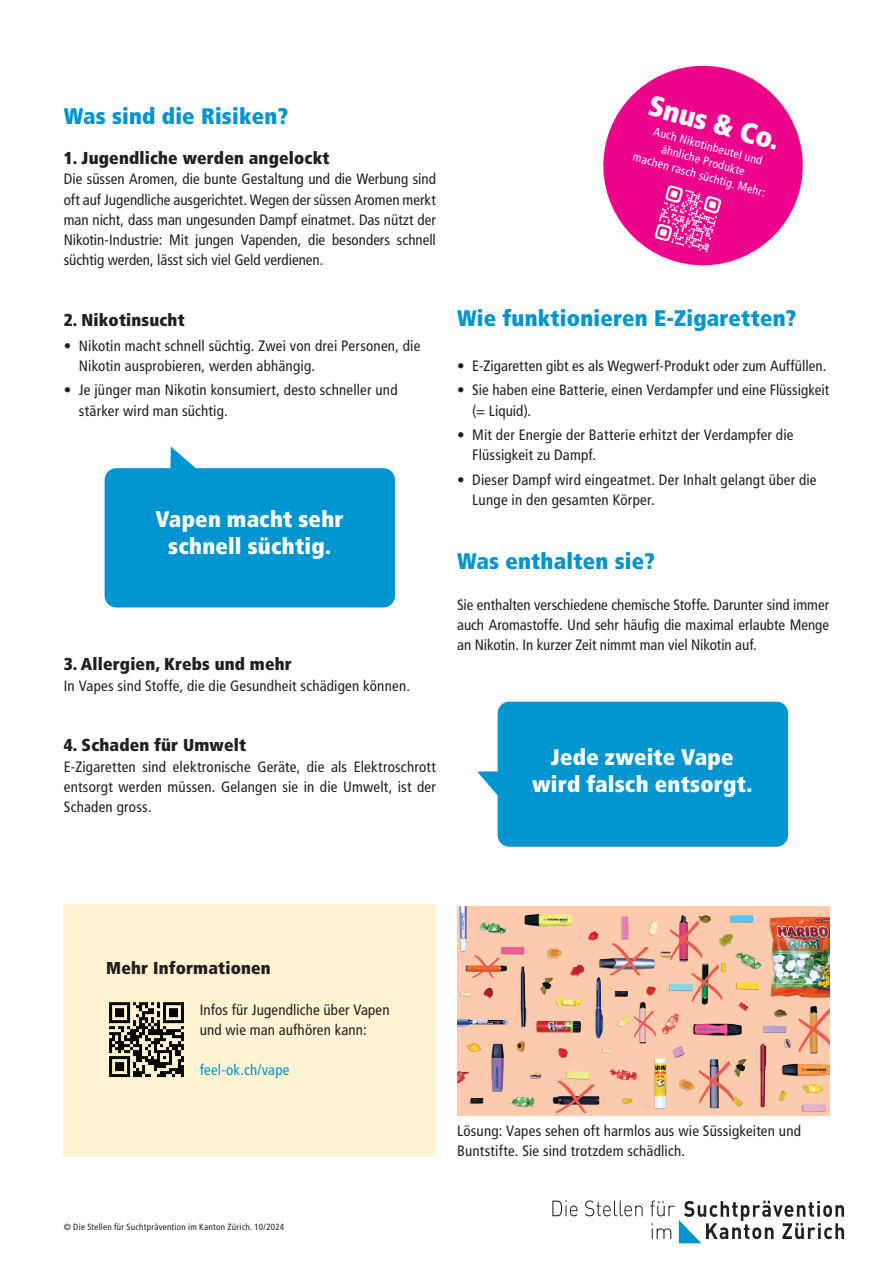
<style>
.page{position:relative;width:893px;height:1263px;background:#fff}
.page>*{position:absolute;margin:0;border:0;box-sizing:border-box;transform-origin:0 0}
.t1{font:900 condensed 28.5px "Frutiger LT Std";color:#fff}
.t2{font:900 condensed 22.5px "Frutiger LT Std";letter-spacing:.01em;color:#0094d0}
.t3{font:900 condensed 22.5px/27px "Frutiger LT Std";letter-spacing:.01em;color:#fff;text-align:center}
.t4{font:900 condensed 17.25px "Frutiger LT Std";letter-spacing:.01em;color:#231f20}
.t5{font:condensed 15px/20.2px "Frutiger LT Std";letter-spacing:.01em;color:#231f20}
.t6{font:condensed 15px "Frutiger LT Std";letter-spacing:.01em;color:#0094d0}
.t7{font:condensed 12px/15px "Frutiger LT Std";color:#fff;text-align:center}
.t8{font:condensed 9px "Frutiger LT Std";letter-spacing:.03em;color:#231f20}
</style>
<div class="page">
<svg style="left:552px;top:1200px;width:25px;height:16px"></svg>
<svg style="left:585px;top:1200px;width:58px;height:16px"></svg>
<svg style="left:650px;top:1200px;width:194px;height:43px"></svg>
<div style="left:105px;top:468px;width:290px;height:139px;background:#0094d0;border-radius:12px"></div>
<svg style="left:170px;top:446px;width:48px;height:23px"></svg>
<div style="left:498px;top:702px;width:290px;height:145px;background:#0094d0;border-radius:12px"></div>
<svg style="left:477px;top:771px;width:21px;height:49px"></svg>
<img style="left:457px;top:906px;width:372px;height:210px">
<svg style="left:699px;top:1060px;width:35px;height:44px"></svg>
<svg style="left:634px;top:1010px;width:22px;height:28px"></svg>
<svg style="left:670px;top:920px;width:52px;height:82px"></svg>
<svg style="left:555px;top:1081px;width:40px;height:32px"></svg>
<svg style="left:609px;top:943px;width:40px;height:33px"></svg>
<svg style="left:472px;top:955px;width:28px;height:23px"></svg>
<svg style="left:798px;top:1008px;width:31px;height:45px"></svg>
<div style="left:64px;top:904px;width:372px;height:252px;background:#fef3d2"></div>
<svg style="left:109px;top:1002px;width:75px;height:75px"></svg>
<svg style="left:603px;top:65px;width:200px;height:201px;fill:#ed028c"></svg>
<svg style="left:654px;top:185px;width:68px;height:67px"></svg>
<h2 class="t2" style="left:64px;top:102px;width:226px">Was sind die Risiken?</h2>
<p class="t4" style="left:64px;top:147px;width:267px">1. Jugendliche werden angelockt</p>
<p class="t5" style="left:64px;top:169px;width:374px;text-align:justify">Die süssen Aromen, die bunte Gestaltung und die Werbung sind oft auf Jugendliche ausgerichtet. Wegen der süssen Aromen merkt man nicht, dass man ungesunden Dampf einatmet. Das nützt der Nikotin-Industrie: Mit jungen Vapenden, die besonders schnell süchtig werden, lässt sich viel Geld verdienen.</p>
<p class="t4" style="left:64px;top:309px;width:122px">2. Nikotinsucht</p>
<p class="t5" style="left:79px;top:335px;width:343px;text-indent:-15px">• Nikotin macht schnell süchtig. Zwei von drei Personen, die<br>Nikotin ausprobieren, werden abhängig.</p>
<p class="t5" style="left:79px;top:380px;width:320px;text-indent:-15px">• Je jünger man Nikotin konsumiert, desto schneller und stärker wird man süchtig.</p>
<h2 class="t3" style="left:155px;top:506px;width:190px">Vapen macht sehr schnell süchtig.</h2>
<p class="t4" style="left:64px;top:654px;width:230px">3. Allergien, Krebs und mehr</p>
<p class="t5" style="left:64px;top:675px;width:348px">In Vapes sind Stoffe, die die Gesundheit schädigen können.</p>
<p class="t4" style="left:64px;top:735px;width:184px">4. Schaden für Umwelt</p>
<p class="t5" style="left:64px;top:756px;width:374px;text-align:justify">E-Zigaretten sind elektronische Geräte, die als Elektroschrott entsorgt werden müssen. Gelangen sie in die Umwelt, ist der Schaden gross.</p>
<h1 class="t1" style="left:654px;top:89px;width:136px;rotate:15deg">Snus &amp; Co.</h1>
<p class="t7" style="left:644px;top:120px;width:138px;rotate:16deg">Auch Nikotinbeutel und ähnliche Produkte<br>machen rasch süchtig. Mehr:</p>
<h2 class="t2" style="left:457px;top:304px;width:341px">Wie funktionieren E-Zigaretten?</h2>
<p class="t5" style="left:457px;top:356px;width:371px">• E-Zigaretten gibt es als Wegwerf-Produkt oder zum Auffüllen.</p>
<p class="t5" style="left:472px;top:380px;width:358px;text-indent:-15px">• Sie haben eine Batterie, einen Verdampfer und eine Flüssigkeit (= Liquid).</p>
<p class="t5" style="left:472px;top:425px;width:323px;text-indent:-15px">• Mit der Energie der Batterie erhitzt der Verdampfer die<br>Flüssigkeit zu Dampf.</p>
<p class="t5" style="left:472px;top:470px;width:346px;text-indent:-15px">• Dieser Dampf wird eingeatmet. Der Inhalt gelangt über die<br>Lunge in den gesamten Körper.</p>
<h2 class="t2" style="left:457px;top:547px;width:199px">Was enthalten sie?</h2>
<p class="t5" style="left:457px;top:594px;width:374px;text-align:justify">Sie enthalten verschiedene chemische Stoffe. Darunter sind immer auch Aromastoffe. Und sehr häufig die maximal erlaubte Menge an Nikotin. In kurzer Zeit nimmt man viel Nikotin auf.</p>
<h2 class="t3" style="left:532px;top:744px;width:222px">Jede zweite Vape wird falsch entsorgt.</h2>
<p class="t4" style="left:106px;top:957px;width:166px">Mehr Informationen</p>
<p class="t5" style="left:200px;top:999px;width:191px">Infos für Jugendliche über Vapen und wie man aufhören kann:</p>
<p class="t6" style="left:200px;top:1061px;width:91px">feel-ok.ch/vape</p>
<p class="t8" style="left:64px;top:1221px;width:222px">© Die Stellen für Suchtprävention im Kanton Zürich. 10/2024</p>
<p class="t5" style="left:457px;top:1121px;width:345px">Lösung: Vapes sehen oft harmlos aus wie Süssigkeiten und<br>Buntstifte. Sie sind trotzdem schädlich.</p>
</div>
